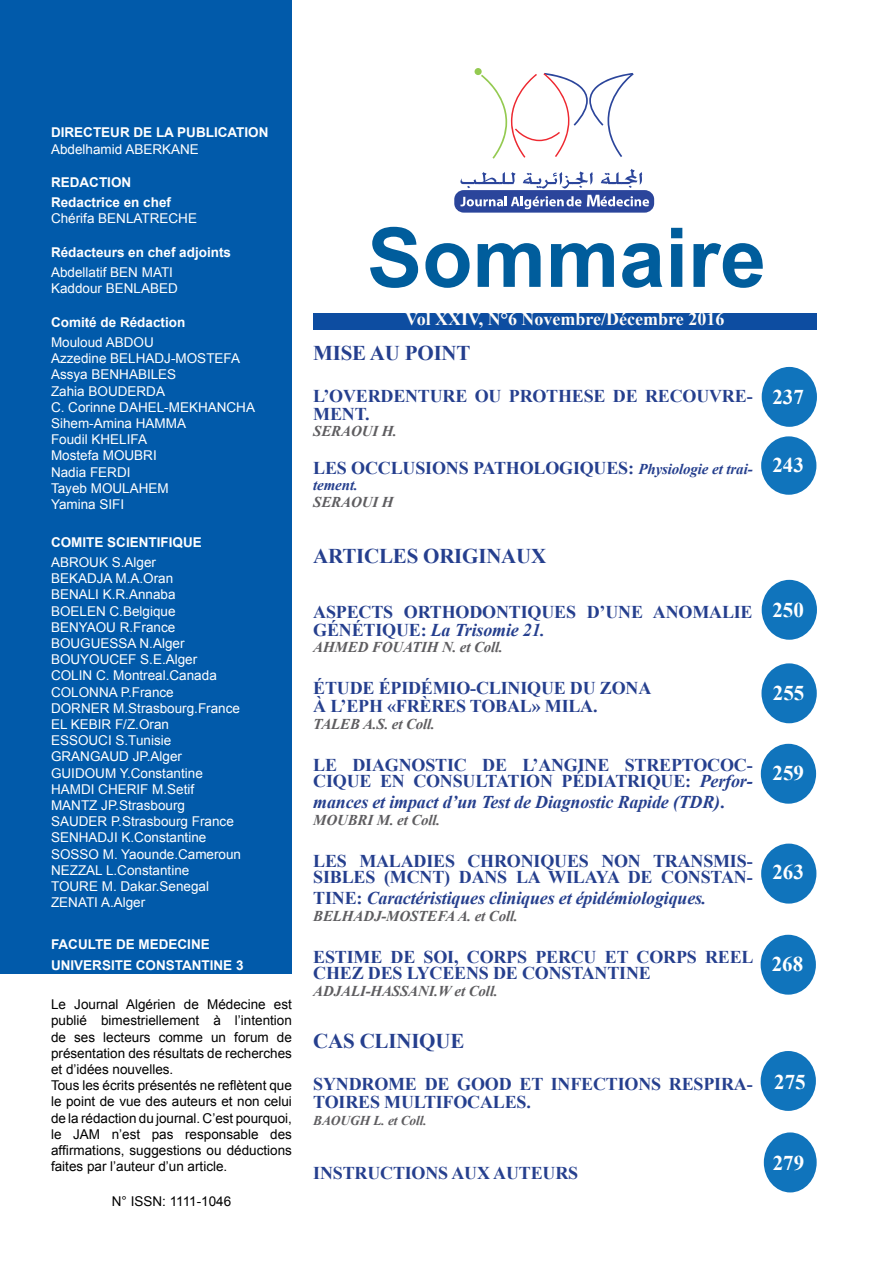
<style>
.page{position:relative;width:893px;height:1263px;background:#fff}
.page>*{position:absolute;margin:0;border:0;box-sizing:border-box;transform-origin:0 0}
.t1{font:700 82.5px "Arial";color:#005d9c}
.t2{font:700 21px "Times New Roman";letter-spacing:-.01em;color:#253f8e}
.t3{font:700 21px "Times New Roman";color:#fff}
.t4{font:700 18px/18px "Times New Roman";letter-spacing:-.01em;color:#253f8e}
.t5{font:italic 700 18px/21px "Times New Roman";letter-spacing:-.01em;color:#253f8e}
.t6{font:700 18px "Times New Roman";color:#fffcf8}
.t7{font:italic 700 15px "Times New Roman";letter-spacing:-.01em;color:#5e5d60}
.t8{font:italic 700 15px "Times New Roman";color:#253f8e}
.t9{font:13.5px/16.2px "Arial";color:#fff}
.t10{font:13.5px/16.2px "Arial";color:#000}
.t11{font:700 13.5px/20.4px "Arial";color:#fff}
.t12{font:italic 700 13.5px "Times New Roman";letter-spacing:-.01em;color:#5e5d60}
.s1{font-style:italic;font-size:15px}
.s2{font-style:normal}
</style>
<div class="page">
<div style="left:475px;top:68px;width:7px;height:7px;background:#94ca51;border-radius:50%"></div>
<svg style="left:481px;top:73px;width:153px;height:86px"></svg>
<div style="left:454px;top:190px;width:200px;height:23px;background:#2b459b;border-radius:9px"></div>
<svg style="left:460px;top:196px;width:121px;height:13px"></svg>
<svg style="left:460px;top:172px;width:56px;height:16px"></svg>
<svg style="left:523px;top:171px;width:70px;height:18px"></svg>
<svg style="left:601px;top:169px;width:41px;height:19px"></svg>
<svg style="left:587px;top:195px;width:62px;height:12px"></svg>
<div style="left:313px;top:313px;width:503px;height:17px;background:#0d4da1"></div>
<div style="left:0;top:0;width:292px;height:974px;background:#015aaa"></div>
<div style="left:762px;top:367px;width:55px;height:60px;background:#1074bc;border-radius:50%"></div>
<div style="left:761px;top:436px;width:55px;height:59px;background:#1074bc;border-radius:50%"></div>
<div style="left:762px;top:580px;width:55px;height:60px;background:#1074bc;border-radius:50%"></div>
<div style="left:761px;top:663px;width:56px;height:60px;background:#1074bc;border-radius:50%"></div>
<div style="left:761px;top:744px;width:55px;height:60px;background:#1074bc;border-radius:50%"></div>
<div style="left:761px;top:843px;width:55px;height:60px;background:#1074bc;border-radius:50%"></div>
<div style="left:761px;top:935px;width:55px;height:60px;background:#1074bc;border-radius:50%"></div>
<div style="left:761px;top:1051px;width:55px;height:60px;background:#1074bc;border-radius:50%"></div>
<div style="left:764px;top:1132px;width:53px;height:60px;background:#1074bc;border-radius:50%"></div>
<p class="t11" style="left:51px;top:123px;width:219px">DIRECTEUR DE LA PUBLICATION</p>
<p class="t9" style="left:51px;top:141px;width:149px">Abdelhamid ABERKANE</p>
<p class="t11" style="left:51px;top:172px;width:122px">REDACTION<br>Redactrice en chef</p>
<p class="t9" style="left:51px;top:211px;width:148px">Chérifa BENLATRECHE</p>
<p class="t11" style="left:51px;top:242px;width:182px">Rédacteurs en chef adjoints</p>
<p class="t9" style="left:51px;top:264px;width:128px">Abdellatif BEN MATI<br>Kaddour BENLABED</p>
<p class="t11" style="left:51px;top:312px;width:136px">Comité de Rédaction</p>
<p class="t9" style="left:51px;top:334px;width:206px">Mouloud ABDOU<br>Azzedine BELHADJ-MOSTEFA<br>Assya BENHABILES<br>Zahia BOUDERDA<br>C. Corinne DAHEL-MEKHANCHA<br>Sihem-Amina HAMMA<br>Foudil KHELIFA<br>Mostefa MOUBRI<br>Nadia FERDI<br>Tayeb MOULAHEM<br>Yamina SIFI</p>
<p class="t11" style="left:51px;top:532px;width:152px">COMITE SCIENTIFIQUE</p>
<p class="t9" style="left:51px;top:554px;width:20px">Abrouk</p>
<p class="t9" style="left:51px;top:554px;width:124px;text-indent:61px">S.Alger<br>BEKADJA M.A.Oran<br>Benali</p>
<p class="t9" style="left:51px;top:587px;width:191px;text-indent:52px">K.R.Annaba<br>BOELEN C.Belgique<br>BENYAOU R.France<br>BOUGUESSA N.Alger<br>BOUYOUCEF S.E.Alger<br>COLIN C. Montreal.Canada<br>COLONNA P.France<br>DORNER M.Strasbourg.France<br>EL KEBIR F/Z.Oran<br>ESSOUCI S.Tunisie<br>Grangaud</p>
<p class="t9" style="left:133px;top:749px;width:51px">JP.Alger</p>
<p class="t9" style="left:51px;top:765px;width:21px">Guidoum</p>
<p class="t9" style="left:120px;top:765px;width:85px">Y.Constantine</p>
<p class="t9" style="left:51px;top:781px;width:19px">Hamdi</p>
<p class="t9" style="left:98px;top:781px;width:19px">Cherif</p>
<p class="t9" style="left:152px;top:781px;width:44px">M.Setif</p>
<p class="t9" style="left:51px;top:797px;width:21px">Mantz</p>
<p class="t9" style="left:51px;top:797px;width:192px;text-indent:50px">JP.Strasbourg<br>SAUDER P.Strasbourg France<br>SENHADJI K.Constantine<br>SOSSO M. Yaounde.Cameroun<br>NEZZAL L.Constantine<br>TOURE M. Dakar.Senegal<br>ZENATI A.Alger</p>
<p class="t11" style="left:51px;top:935px;width:194px;line-height:21px">FACULTE DE MEDECINE<br>UNIVERSITE CONSTANTINE 3</p>
<p class="t10" style="left:51px;top:996px;width:242px">Le Journal Algérien de Médecine est publié bimestriellement à l’intention de ses lecteurs comme un forum de présentation des résultats de recherches et d’idées nouvelles.<br>Tous les écrits présentés ne reflètent que le point de vue des auteurs et non celui de la rédaction du journal. C’est pourquoi, le JAM n’est pas responsable des affirmations, suggestions ou déductions faites par l’auteur d’un article.</p>
<p class="t10" style="left:112px;top:1193px;width:121px">N° ISSN: 1111-1046</p>
<h1 class="t1" style="left:367px;top:204px;width:400px">Sommaire</h1>
<h3 class="t6" style="left:405px;top:307px;width:320px">VOL XXIV, N°6 NOVEMBRE/DÉCEMBRE 2016</h3>
<h2 class="t2" style="left:313px;top:338px;width:159px">MISE AU POINT</h2>
<h3 class="t4" style="left:313px;top:386px;width:441px">L’OVERDENTURE OU PROTHESE DE RECOUVRE-<br>MENT.</h3>
<p class="t7" style="left:313px;top:421px;width:85px">Seraoui H.</p>
<h3 class="t4" style="left:313px;top:458px;width:441px">LES OCCLUSIONS PATHOLOGIQUES: <span class="s1">Physiologie et trai-</span></h3>
<p class="t8" style="left:313px;top:475px;width:46px">tement.</p>
<p class="t7" style="left:313px;top:491px;width:82px">Seraoui H</p>
<h2 class="t3" style="left:772px;top:382px;width:33px">237</h2>
<h2 class="t3" style="left:772px;top:450px;width:33px">243</h2>
<h2 class="t2" style="left:313px;top:541px;width:235px">ARTICLES ORIGINAUX</h2>
<h3 class="t4" style="left:313px;top:602px;width:25px">ASPECTS</h3>
<h3 class="t4" style="left:404px;top:602px;width:27px">ORTHODONTIQUES</h3>
<h3 class="t4" style="left:587px;top:602px;width:32px">D’UNE</h3>
<h3 class="t4" style="left:653px;top:602px;width:27px">ANOMALIE</h3>
<h3 class="t4" style="left:313px;top:620px;width:63px">GÉNÉTIQUE</h3>
<h3 class="t5" style="left:421px;top:619px;width:126px"><span class="s2">:</span> la Trisomie 21.</h3>
<p class="t7" style="left:313px;top:637px;width:80px">AHMED FOUA</p>
<p class="t7" style="left:412px;top:637px;width:92px">TIH N. et Coll.</p>
<h3 class="t4" style="left:313px;top:679px;width:14px">ÉTUDE</h3>
<h3 class="t4" style="left:379px;top:679px;width:68px">ÉPIDÉMIO</h3>
<h3 class="t4" style="left:470px;top:679px;width:18px">-CLINIQUE</h3>
<h3 class="t4" style="left:570px;top:679px;width:56px">DU ZONA</h3>
<h3 class="t4" style="left:313px;top:697px;width:131px">À L’EPH «FRÈRES</h3>
<h3 class="t4" style="left:470px;top:697px;width:129px">TOBAL» MILA.</h3>
<p class="t7" style="left:313px;top:713px;width:123px">Taleb A.S. et Coll.</p>
<h3 class="t4" style="left:313px;top:755px;width:52px">LE DIAGNOSTIC</h3>
<h3 class="t4" style="left:482px;top:755px;width:13px">DE</h3>
<h3 class="t4" style="left:522px;top:755px;width:29px">L’ANGINE</h3>
<h3 class="t4" style="left:625px;top:755px;width:14px">STREPTOCOC</h3>
<h3 class="t4" style="left:747px;top:755px;width:7px">-</h3>
<h3 class="t4" style="left:313px;top:772px;width:13px">CIQUE</h3>
<h3 class="t4" style="left:380px;top:772px;width:46px">EN CONSULTATION</h3>
<h3 class="t4" style="left:562px;top:772px;width:35px">PÉDIATRIQUE</h3>
<h3 class="t5" style="left:313px;top:770px;width:441px;text-indent:372px"><span class="s2">:</span> Perfor&shy;mances et impact d’un Test de Diagnostic Rapide (TDR)<span class="s2">.</span></h3>
<p class="t7" style="left:313px;top:809px;width:129px">Moubri M. et Coll.</p>
<h3 class="t4" style="left:313px;top:852px;width:441px;line-height:16.5px">LES MALADIES CHRONIQUES NON TRANSMIS-<br>SIBLES (MCNT) DANS LA WILAYA DE CONSTAN-</h3>
<h3 class="t5" style="left:313px;top:887px;width:395px"><span class="s2">TINE:</span> Caractéristiques cliniques et épidémiologiques.</h3>
<p class="t7" style="left:313px;top:905px;width:206px">Belhad j-Mostefa A. et Coll.</p>
<h3 class="t4" style="left:313px;top:948px;width:442px;line-height:16.5px">ESTIME DE SOI, CORPS PERCU ET CORPS REEL<br>CHEZ DES LYCEENS DE CONSTANTINE</h3>
<p class="t7" style="left:313px;top:980px;width:186px">Ad jali-Hassani.W et Coll.</p>
<h2 class="t2" style="left:313px;top:1026px;width:153px">CAS CLINIQUE</h2>
<h3 class="t4" style="left:313px;top:1074px;width:441px">SYNDROME DE GOOD ET INFECTIONS RESPIRA-<br>TOIRES MULTIFOCALES.</h3>
<p class="t12" style="left:313px;top:1110px;width:115px">Baough L. et Coll.</p>
<h3 class="t4" style="left:313px;top:1164px;width:266px">INSTRUCTIONS AUX AUTEURS</h3>
<h2 class="t3" style="left:772px;top:595px;width:33px">250</h2>
<h2 class="t3" style="left:773px;top:678px;width:33px">255</h2>
<h2 class="t3" style="left:772px;top:759px;width:33px">259</h2>
<h2 class="t3" style="left:772px;top:857px;width:33px">263</h2>
<h2 class="t3" style="left:772px;top:949px;width:33px">268</h2>
<h2 class="t3" style="left:774px;top:1067px;width:33px">275</h2>
<h2 class="t3" style="left:773px;top:1148px;width:33px">279</h2>
</div>
